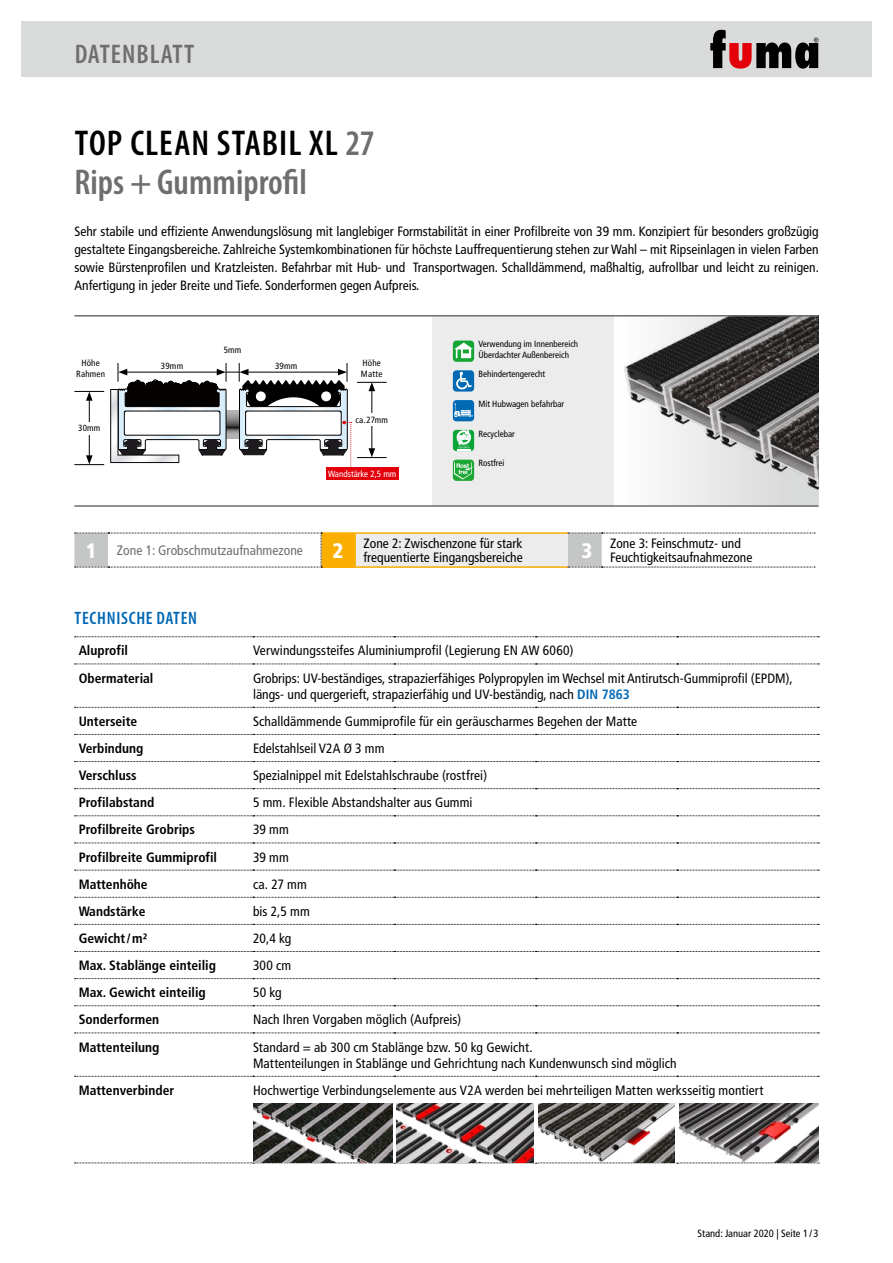
<style>
.page{position:relative;width:893px;height:1263px;background:#fff}
.page>*{position:absolute;margin:0;border:0;box-sizing:border-box;transform-origin:0 0}
.t1{font:600 condensed 36px/39px "Myriad Pro";letter-spacing:.005em;color:#6e6e6e}
.t2{font:600 condensed 27px "Myriad Pro";letter-spacing:.04em;color:#6e6e6e}
.t3{font:900 condensed 21px "Frutiger LT Std";color:#fff}
.t4{font:600 condensed 18px "Myriad Pro";letter-spacing:.04em;color:#0068b4}
.t5{font:condensed 13.65px "Frutiger LT Std";color:#6e6e6e}
.t6{font:condensed 13.5px/18px "Frutiger LT Std";letter-spacing:.005em;color:#000}
.t7{font:700 condensed 13.5px "Frutiger LT Std";color:#000}
.t8{font:condensed 10.5px "Frutiger LT Std";color:#000}
.t9{font:condensed 9px/10.5px "Frutiger LT Std";color:#000}
.t10{font:condensed 9px/10.5px "Frutiger LT Std";letter-spacing:.02em;color:#000;text-align:center}
.t11{font:condensed 9px "Frutiger LT Std";color:#fff}
.s1{color:#000}
.s2{font-weight:900;font-size:21px;color:#fff}
.s3{font-weight:700;color:#0068b4}
</style>
<div class="page">
<div style="left:21px;top:21px;width:851px;height:56px;background:#d9dada"></div>
<svg style="left:74px;top:637px;width:179px;height:526px"></svg>
<svg style="left:75px;top:636px;width:744px;height:1px"></svg>
<svg style="left:75px;top:664px;width:744px;height:1px"></svg>
<svg style="left:75px;top:707px;width:744px;height:1px"></svg>
<svg style="left:75px;top:734px;width:744px;height:1px"></svg>
<svg style="left:75px;top:761px;width:744px;height:1px"></svg>
<svg style="left:75px;top:788px;width:744px;height:1px"></svg>
<svg style="left:75px;top:815px;width:744px;height:1px"></svg>
<svg style="left:75px;top:843px;width:744px;height:1px"></svg>
<svg style="left:75px;top:870px;width:744px;height:1px"></svg>
<svg style="left:75px;top:897px;width:744px;height:1px"></svg>
<svg style="left:75px;top:924px;width:744px;height:1px"></svg>
<svg style="left:75px;top:951px;width:744px;height:1px"></svg>
<svg style="left:75px;top:978px;width:744px;height:1px"></svg>
<svg style="left:75px;top:1005px;width:744px;height:1px"></svg>
<svg style="left:75px;top:1033px;width:744px;height:1px"></svg>
<svg style="left:75px;top:1163px;width:744px;height:1px"></svg>
<svg style="left:75px;top:1076px;width:744px;height:1px"></svg>
<img style="left:253px;top:1103px;width:139px;height:60px">
<img style="left:397px;top:1103px;width:136px;height:60px">
<img style="left:538px;top:1103px;width:137px;height:60px">
<img style="left:679px;top:1103px;width:140px;height:60px">
<div style="left:432px;top:315px;width:387px;height:191px;background:#ececec"></div>
<img style="left:614px;top:316px;width:205px;height:189px">
<hr style="left:74px;top:505px;width:745px;height:2px;background:#6e6e6e">
<hr style="left:74px;top:315px;width:745px;height:1px;background:#6e6e6e">
<hr style="left:321px;top:532px;width:34px;height:2px;background:#f9ae00">
<hr style="left:355px;top:532px;width:213px;height:2px;background:#f9ae00">
<svg style="left:74px;top:533px;width:741px;height:35px"></svg>
<svg style="left:453px;top:341px;width:21px;height:21px"></svg>
<svg style="left:454px;top:342px;width:19px;height:16px"></svg>
<div style="left:453px;top:370px;width:21px;height:22px;background:#006ab5;border-radius:4px"></div>
<svg style="left:456px;top:372px;width:16px;height:17px"></svg>
<div style="left:453px;top:400px;width:21px;height:21px;background:#006ab5;border-radius:4px"></div>
<svg style="left:454px;top:403px;width:19px;height:15px"></svg>
<div style="left:453px;top:430px;width:21px;height:21px;background:#0aa537;border-radius:4px"></div>
<svg style="left:457px;top:431px;width:14px;height:19px"></svg>
<div style="left:453px;top:460px;width:21px;height:21px;background:#1fa736;border-radius:4px"></div>
<svg style="left:454px;top:462px;width:20px;height:17px"></svg>
<hr style="left:74px;top:391px;width:30px;height:1px;background:#000">
<hr style="left:74px;top:464px;width:30px;height:1px;background:#000">
<hr style="left:89px;top:398px;width:1px;height:60px;background:#000">
<svg style="left:86px;top:392px;width:7px;height:9px"></svg>
<svg style="left:86px;top:455px;width:7px;height:9px"></svg>
<div style="left:74px;top:422px;width:30px;height:12px;background:#fff"></div>
<hr style="left:357px;top:382px;width:30px;height:1px;background:#000">
<hr style="left:357px;top:457px;width:30px;height:1px;background:#000">
<hr style="left:372px;top:389px;width:1px;height:62px;background:#000">
<svg style="left:369px;top:382px;width:6px;height:9px"></svg>
<svg style="left:369px;top:448px;width:6px;height:9px"></svg>
<div style="left:355px;top:413px;width:34px;height:13px;background:#fff"></div>
<div style="left:326px;top:467px;width:72px;height:13px;background:#e3000b"></div>
<svg style="left:110px;top:363px;width:242px;height:104px"></svg>
<svg style="left:710px;top:30px;width:108px;height:39px"></svg>
<h2 class="t2" style="left:75px;top:37px;width:121px">DATENBLATT</h2>
<h1 class="t1" style="left:74px;top:122px;width:302px"><span class="s1">TOP CLEAN STABIL XL</span> 27<br>Rips + Gummiprofil</h1>
<p class="t6" style="left:74px;top:222px;width:746px;text-align:justify">Sehr stabile und effiziente Anwendungslösung mit langlebiger Formstabilität in einer Profilbreite von 39 mm. Konzipiert für besonders großzügig gestaltete Eingangsbereiche. Zahlreiche Systemkombinationen für höchste Lauffrequentierung stehen zur Wahl – mit Ripseinlagen in vielen Farben sowie Bürstenprofilen und Kratzleisten. Befahrbar mit Hub- und Transportwagen. Schalldämmend, maßhaltig, aufrollbar und leicht zu reinigen.<br>Anfertigung in jeder Breite und Tiefe. Sonderformen gegen Aufpreis.</p>
<p class="t9" style="left:224px;top:345px;width:19px">5mm</p>
<p class="t10" style="left:76px;top:358px;width:30px">Höhe<br>Rahmen</p>
<p class="t9" style="left:161px;top:361px;width:24px">39mm</p>
<p class="t9" style="left:275px;top:361px;width:24px">39mm</p>
<p class="t9" style="left:78px;top:423px;width:24px">30mm</p>
<p class="t10" style="left:361px;top:358px;width:23px;text-align:left">Höhe<br>Matte</p>
<p class="t9" style="left:355px;top:415px;width:34px">ca.27mm</p>
<p class="t11" style="left:328px;top:469px;width:70px">Wandstärke 2,5 mm</p>
<p class="t9" style="left:478px;top:339px;width:101px">Verwendung im Innenbereich<br>Überdachter Außenbereich</p>
<p class="t9" style="left:478px;top:369px;width:68px">Behindertengerecht</p>
<p class="t9" style="left:478px;top:398px;width:87px">Mit Hubwagen befahrbar</p>
<p class="t9" style="left:478px;top:428px;width:38px">Recyclebar</p>
<p class="t9" style="left:478px;top:458px;width:28px">Rostfrei</p>
<p class="t5" style="left:86px;top:542px;width:219px"><span class="s2">1</span> Zone 1: Grobschmutzaufnahmezone</p>
<h3 class="t3" style="left:332px;top:538px;width:12px">2</h3>
<p class="t6" style="left:364px;top:537px;width:161px;line-height:13.5px">Zone 2: Zwischenzone für stark frequentierte Eingangsbereiche</p>
<h3 class="t3" style="left:581px;top:538px;width:12px">3</h3>
<p class="t6" style="left:610px;top:537px;width:144px;line-height:13.5px">Zone 3: Feinschmutz- und<br>Feuchtigkeitsaufnahmezone</p>
<h3 class="t4" style="left:75px;top:607px;width:124px">TECHNISCHE DATEN</h3>
<p class="t7" style="left:79px;top:643px;width:51px">Aluprofil</p>
<p class="t6" style="left:253px;top:642px;width:322px">Verwindungssteifes Aluminiumprofil (Legierung EN AW 6060)</p>
<p class="t7" style="left:79px;top:670px;width:76px">Obermaterial</p>
<p class="t6" style="left:253px;top:670px;width:541px;line-height:16.2px">Grobrips: UV-beständiges, strapazierfähiges Polypropylen im Wechsel mit Antirutsch-Gummiprofil (EPDM), längs- und quergerieft, strapazierfähig und UV-beständig, nach <span class="s3">DIN 7863</span></p>
<p class="t7" style="left:79px;top:713px;width:60px">Unterseite</p>
<p class="t6" style="left:253px;top:712px;width:386px">Schalldämmende Gummiprofile für ein geräuscharmes Begehen der Matte</p>
<p class="t7" style="left:79px;top:740px;width:66px">Verbindung</p>
<p class="t6" style="left:253px;top:739px;width:133px">Edelstahlseil V2A Ø 3 mm</p>
<p class="t7" style="left:79px;top:767px;width:60px">Verschluss</p>
<p class="t6" style="left:253px;top:767px;width:236px">Spezialnippel mit Edelstahlschraube (rostfrei)</p>
<p class="t7" style="left:79px;top:795px;width:77px">Profilabstand</p>
<p class="t6" style="left:253px;top:794px;width:221px">5 mm. Flexible Abstandshalter aus Gummi</p>
<p class="t7" style="left:79px;top:822px;width:118px">Profilbreite Grobrips</p>
<p class="t6" style="left:253px;top:821px;width:37px">39 mm</p>
<p class="t7" style="left:79px;top:849px;width:140px">Profilbreite Gummiprofil</p>
<p class="t6" style="left:253px;top:848px;width:37px">39 mm</p>
<p class="t7" style="left:79px;top:876px;width:71px">Mattenhöhe</p>
<p class="t6" style="left:253px;top:875px;width:55px">ca. 27 mm</p>
<p class="t7" style="left:79px;top:903px;width:68px">Wandstärke</p>
<p class="t6" style="left:253px;top:902px;width:58px">bis 2,5 mm</p>
<p class="t7" style="left:79px;top:930px;width:70px">Gewicht/m²</p>
<p class="t6" style="left:253px;top:929px;width:40px">20,4 kg</p>
<p class="t7" style="left:79px;top:957px;width:139px">Max. Stablänge einteilig</p>
<p class="t6" style="left:253px;top:956px;width:40px">300 cm</p>
<p class="t7" style="left:79px;top:984px;width:129px">Max. Gewicht einteilig</p>
<p class="t6" style="left:253px;top:984px;width:30px">50 kg</p>
<p class="t7" style="left:79px;top:1012px;width:82px">Sonderformen</p>
<p class="t6" style="left:253px;top:1011px;width:210px">Nach Ihren Vorgaben möglich (Aufpreis)</p>
<p class="t7" style="left:79px;top:1039px;width:82px">Mattenteilung</p>
<p class="t6" style="left:253px;top:1039px;width:425px;line-height:16.2px">Standard = ab 300 cm Stablänge bzw. 50 kg Gewicht.<br>Mattenteilungen in Stablänge und Gehrichtung nach Kundenwunsch sind möglich</p>
<p class="t7" style="left:79px;top:1082px;width:97px">Mattenverbinder</p>
<p class="t6" style="left:253px;top:1081px;width:512px">Hochwertige Verbindungselemente aus V2A werden bei mehrteiligen Matten werksseitig montiert</p>
<p class="t8" style="left:698px;top:1227px;width:122px">Stand: Januar 2020 | Seite 1 / 3</p>
</div>
